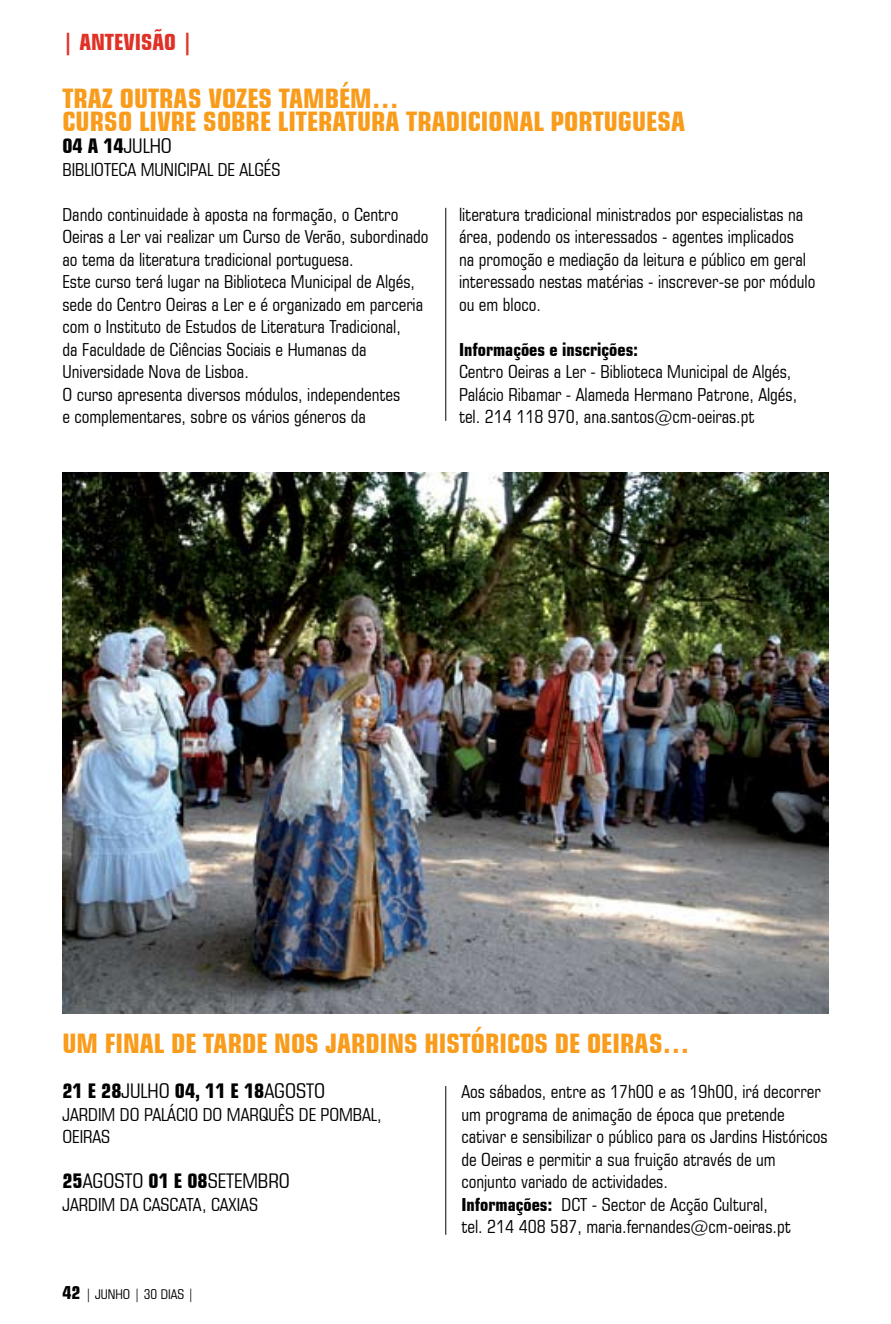
<style>
.page{position:relative;width:891px;height:1324px;background:#fff}
.page>*{position:absolute;margin:0;border:0;box-sizing:border-box;transform-origin:0 0}
.t1{font:700 condensed 27px/22.5px "Square 721 BT";color:#f99c1c}
.t2{font:700 condensed 22.5px "Square 721 BT";color:#e03127}
.t3{font:700 condensed 20.25px "Square 721 BT";color:#000}
.t4{font:condensed 20.25px "Square 721 BT";color:#000}
.t5{font:condensed 18px/22.5px "Square 721 BT";color:#000}
.t6{font:700 condensed 18px "Square 721 BT";color:#000}
.t7{font:condensed 13.5px "Square 721 BT";color:#000}
.s1{font-weight:400}
.s2{font-weight:700}
.s3{font-weight:700;font-size:18px}
</style>
<div class="page">
<img style="left:62px;top:472px;width:766px;height:541px">
<hr style="left:445px;top:208px;width:1px;height:213px;background:#000">
<hr style="left:445px;top:1086px;width:1px;height:149px;background:#000">
<p class="t2" style="left:62px;top:28px;width:132px">| ANTEVISÃO |</p>
<h1 class="t1" style="left:62px;top:87px;width:624px">TRAZ OUTRAS VOZES TAMBÉM…<br>CURSO LIVRE SOBRE LITERATURA TRADICIONAL PORTUGUESA</h1>
<p class="t3" style="left:62px;top:134px;width:111px">04 A 14<span class="s1">JULHO</span></p>
<p class="t5" style="left:62px;top:158px;width:17px">Bibliote</p>
<p class="t5" style="left:118px;top:158px;width:154px">ca Municipal de Algés</p>
<p class="t5" style="left:62px;top:203px;width:367px">Dando continuidade à aposta na formação, o Centro Oeiras a Ler vai realizar um Curso de Verão, subordinado ao tema da literatura tradicional portuguesa.<br>Este curso terá lugar na Biblioteca Municipal de Algés, sede do Centro Oeiras a Ler e é organizado em parceria com o Instituto de Estudos de Literatura Tradicional,<br>da Faculdade de Ciências Sociais e Humanas da Universidade Nova de Lisboa.<br>O curso apresenta diversos módulos, independentes<br>e complementares, sobre os vários géneros da</p>
<p class="t5" style="left:459px;top:203px;width:358px">literatura tradicional ministrados por especialistas na área, podendo os interessados - agentes implicados<br>na promoção e mediação da leitura e público em geral interessado nestas matérias - inscrever-se por módulo ou em bloco.</p>
<p class="t6" style="left:459px;top:338px;width:181px">INFORMAÇÕES E INSCRIÇÕES:</p>
<p class="t5" style="left:459px;top:360px;width:339px">Centro Oeiras a Ler - Biblioteca Municipal de Algés,<br>Palácio Ribamar - Alameda Hermano Patrone, Algés, tel. 214 118 970, ana.santos@cm-oeiras.pt</p>
<h1 class="t1" style="left:62px;top:1032px;width:628px">UM FINAL DE TARDE NOS JARDINS HISTÓRICOS DE OEIRAS…</h1>
<p class="t3" style="left:62px;top:1079px;width:78px">21 E 28<span class="s1">Julho</span></p>
<p class="t3" style="left:175px;top:1079px;width:121px">04, 11 E 18<span class="s1">Agosto</span></p>
<p class="t5" style="left:62px;top:1103px;width:18px">Jardim</p>
<p class="t5" style="left:120px;top:1103px;width:33px">do Palá</p>
<p class="t5" style="left:176px;top:1103px;width:75px">cio do Marqu</p>
<p class="t5" style="left:278px;top:1103px;width:53px">êsde Pombal</p>
<p class="t5" style="left:377px;top:1103px;width:6px">,</p>
<p class="t5" style="left:62px;top:1125px;width:19px">Oeiras</p>
<p class="t4" style="left:62px;top:1169px;width:52px"><span class="s2">25</span>Agosto</p>
<p class="t4" style="left:149px;top:1169px;width:81px"><span class="s2">01 E 08</span>Setembro</p>
<p class="t5" style="left:62px;top:1193px;width:18px">Jardim</p>
<p class="t5" style="left:120px;top:1193px;width:100px">daCascata, Caxias</p>
<p class="t7" style="left:62px;top:1285px;width:133px"><span class="s3">42</span> | JUNHO | 30 DIAS |</p>
<p class="t5" style="left:461px;top:1080px;width:367px">Aos sábados, entre as 17h00 e as 19h00, irá decorrer um programa de animação de época que pretende cativar e sensibilizar o público para os Jardins Históricos de Oeiras e permitir a sua fruição através de um conjunto variado de actividades.<br><span class="s2">INFORMAÇÕES:</span> DCT - Sector de Acção Cultural,<br>tel. 214 408 587, maria.fernandes@cm-oeiras.pt</p>
</div>
